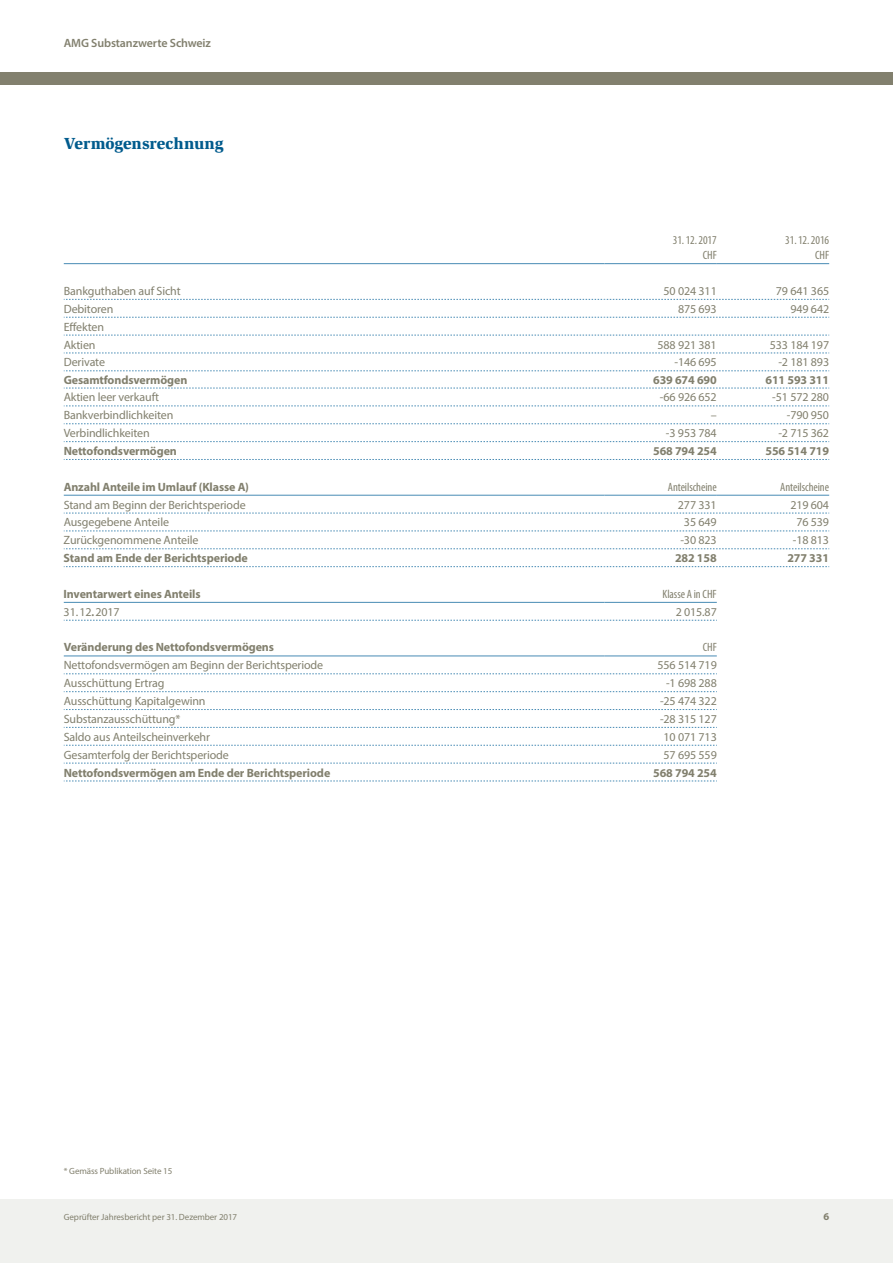
<style>
.page{position:relative;width:893px;height:1263px;background:#fff}
.page>*{position:absolute;margin:0;border:0;box-sizing:border-box;transform-origin:0 0}
.t1{font:900 16.5px "Slimbach";letter-spacing:-.005em;color:#005b8d}
.t2{font:12px/17.9px "Myriad Pro";letter-spacing:-.01em;color:#82806e}
.t3{font:700 12px "Myriad Pro";letter-spacing:-.01em;color:#82806e}
.t4{font:condensed 12px/15px "Myriad Pro";letter-spacing:-.005em;color:#82806e;text-align:right}
.t5{font:600 12px "Myriad Pro";letter-spacing:-.01em;color:#82806e}
.t6{font:700 10.5px "Myriad Pro";color:#82806e}
.t7{font:9px "Myriad Pro";letter-spacing:-.01em;color:#82806e}
.s1{font-weight:700;font-size:10.5px}
</style>
<div class="page">
<div style="left:0;top:1199px;width:893px;height:64px;background:#f0f1ee"></div>
<div style="left:0;top:72px;width:893px;height:13px;background:#82806e"></div>
<hr style="left:64px;top:263px;width:540px;height:1px;background:#488bb4">
<svg style="left:64px;top:335px;width:765px;height:1px"></svg>
<svg style="left:64px;top:353px;width:765px;height:1px"></svg>
<svg style="left:64px;top:513px;width:765px;height:1px"></svg>
<svg style="left:64px;top:531px;width:765px;height:1px"></svg>
<svg style="left:64px;top:673px;width:653px;height:1px"></svg>
<svg style="left:64px;top:691px;width:653px;height:1px"></svg>
<svg style="left:64px;top:709px;width:653px;height:1px"></svg>
<svg style="left:64px;top:727px;width:653px;height:1px"></svg>
<svg style="left:64px;top:745px;width:653px;height:1px"></svg>
<hr style="left:604px;top:263px;width:113px;height:1px;background:#488bb4">
<hr style="left:717px;top:263px;width:112px;height:1px;background:#488bb4">
<svg style="left:64px;top:406px;width:765px;height:1px"></svg>
<svg style="left:64px;top:299px;width:765px;height:1px"></svg>
<svg style="left:64px;top:317px;width:765px;height:1px"></svg>
<svg style="left:64px;top:566px;width:765px;height:1px"></svg>
<svg style="left:64px;top:548px;width:765px;height:1px"></svg>
<svg style="left:64px;top:371px;width:765px;height:1px"></svg>
<svg style="left:64px;top:388px;width:765px;height:1px"></svg>
<svg style="left:64px;top:423px;width:765px;height:1px"></svg>
<svg style="left:64px;top:441px;width:765px;height:1px"></svg>
<svg style="left:64px;top:459px;width:765px;height:1px"></svg>
<svg style="left:64px;top:763px;width:653px;height:1px"></svg>
<svg style="left:64px;top:781px;width:653px;height:1px"></svg>
<svg style="left:64px;top:620px;width:653px;height:1px"></svg>
<hr style="left:64px;top:495px;width:540px;height:1px;background:#488bb4">
<hr style="left:604px;top:495px;width:113px;height:1px;background:#488bb4">
<hr style="left:717px;top:495px;width:112px;height:1px;background:#488bb4">
<hr style="left:64px;top:602px;width:540px;height:1px;background:#488bb4">
<hr style="left:604px;top:602px;width:113px;height:1px;background:#488bb4">
<hr style="left:64px;top:656px;width:540px;height:1px;background:#488bb4">
<hr style="left:604px;top:656px;width:113px;height:1px;background:#488bb4">
<p class="t5" style="left:64px;top:36px;width:149px">AMG Substanzwerte Schweiz</p>
<h1 class="t1" style="left:64px;top:133px;width:161px">Vermögensrechnung</h1>
<p class="t4" style="left:673px;top:233px;width:45px">31.12.2017<br>CHF</p>
<p class="t4" style="left:785px;top:233px;width:45px">31.12.2016<br>CHF</p>
<p class="t2" style="left:64px;top:282px;width:118px">Bankguthaben auf Sicht</p>
<p class="t2" style="left:664px;top:282px;width:55px">50 024 311</p>
<p class="t2" style="left:776px;top:282px;width:55px">79 641 365</p>
<p class="t2" style="left:64px;top:300px;width:51px">Debitoren</p>
<p class="t2" style="left:678px;top:300px;width:40px">875 693</p>
<p class="t2" style="left:790px;top:300px;width:40px">949 642</p>
<p class="t2" style="left:64px;top:317px;width:42px">Effekten<br>Aktien</p>
<p class="t2" style="left:657px;top:335px;width:61px">588 921 381</p>
<p class="t2" style="left:770px;top:335px;width:61px">533 184 197</p>
<p class="t2" style="left:64px;top:353px;width:43px">Derivate</p>
<p class="t2" style="left:674px;top:353px;width:44px">-146 695</p>
<p class="t2" style="left:778px;top:353px;width:52px">-2 181 893</p>
<p class="t3" style="left:64px;top:372px;width:125px">Gesamtfondsvermögen</p>
<p class="t3" style="left:653px;top:372px;width:65px">639 674 690</p>
<p class="t3" style="left:765px;top:372px;width:65px">611 593 311</p>
<p class="t2" style="left:64px;top:388px;width:97px">Aktien leer verkauft</p>
<p class="t2" style="left:660px;top:388px;width:58px">-66 926 652</p>
<p class="t2" style="left:772px;top:388px;width:58px">-51 572 280</p>
<p class="t2" style="left:64px;top:406px;width:111px">Bankverbindlichkeiten</p>
<p class="t2" style="left:711px;top:406px;width:7px">–</p>
<p class="t2" style="left:787px;top:406px;width:44px">-790 950</p>
<p class="t2" style="left:64px;top:424px;width:88px">Verbindlichkeiten</p>
<p class="t2" style="left:666px;top:424px;width:52px">-3 953 784</p>
<p class="t2" style="left:778px;top:424px;width:52px">-2 715 362</p>
<p class="t3" style="left:64px;top:443px;width:115px">Nettofondsvermögen</p>
<p class="t3" style="left:653px;top:443px;width:65px">568 794 254</p>
<p class="t3" style="left:765px;top:443px;width:65px">556 514 719</p>
<p class="t3" style="left:64px;top:479px;width:187px">Anzahl Anteile im Umlauf (Klasse A)</p>
<p class="t4" style="left:668px;top:479px;width:50px">Anteilscheine</p>
<p class="t4" style="left:780px;top:479px;width:50px">Anteilscheine</p>
<p class="t2" style="left:64px;top:495px;width:184px">Stand am Beginn der Berichtsperiode</p>
<p class="t2" style="left:678px;top:495px;width:40px">277 331</p>
<p class="t2" style="left:790px;top:495px;width:40px">219 604</p>
<p class="t2" style="left:64px;top:513px;width:107px">Ausgegebene Anteile</p>
<p class="t2" style="left:684px;top:513px;width:34px">35 649</p>
<p class="t2" style="left:796px;top:513px;width:34px">76 539</p>
<p class="t2" style="left:64px;top:531px;width:136px">Zurückgenommene Anteile</p>
<p class="t2" style="left:680px;top:531px;width:38px">-30 823</p>
<p class="t2" style="left:793px;top:531px;width:38px">-18 813</p>
<p class="t3" style="left:64px;top:550px;width:186px">Stand am Ende der Berichtsperiode</p>
<p class="t3" style="left:675px;top:550px;width:43px">282 158</p>
<p class="t3" style="left:787px;top:550px;width:43px">277 331</p>
<p class="t3" style="left:64px;top:586px;width:139px">Inventarwert eines Anteils</p>
<p class="t4" style="left:662px;top:586px;width:56px">Klasse A in CHF</p>
<p class="t2" style="left:64px;top:603px;width:58px">31.12<span class="s1">.</span>2017</p>
<p class="t2" style="left:676px;top:603px;width:43px">2 015.87</p>
<p class="t3" style="left:64px;top:639px;width:212px">Veränderung des Nettofondsvermögens</p>
<p class="t4" style="left:703px;top:640px;width:16px">CHF</p>
<p class="t2" style="left:64px;top:656px;width:261px">Nettofondsvermögen am Beginn der Berichtsperiode</p>
<p class="t2" style="left:657px;top:656px;width:61px">556 514 719</p>
<p class="t2" style="left:64px;top:674px;width:102px">Ausschüttung Ertrag</p>
<p class="t2" style="left:666px;top:674px;width:52px">-1 698 288</p>
<p class="t2" style="left:64px;top:692px;width:143px">Ausschüttung Kapitalgewinn</p>
<p class="t2" style="left:660px;top:692px;width:58px">-25 474 322</p>
<p class="t2" style="left:64px;top:710px;width:118px">Substanzausschüttung*</p>
<p class="t2" style="left:660px;top:710px;width:58px">-28 315 127</p>
<p class="t2" style="left:64px;top:728px;width:148px">Saldo aus Anteilscheinverkehr</p>
<p class="t2" style="left:664px;top:728px;width:55px">10 071 713</p>
<p class="t2" style="left:64px;top:745px;width:167px">Gesamterfolg der Berichtsperiode</p>
<p class="t2" style="left:664px;top:745px;width:55px">57 695 559</p>
<p class="t3" style="left:64px;top:765px;width:268px">Nettofondsvermögen am Ende der Berichtsperiode</p>
<p class="t3" style="left:653px;top:765px;width:65px">568 794 254</p>
<p class="t7" style="left:64px;top:1165px;width:110px">* Gemäss Publikation Seite 15</p>
<p class="t7" style="left:64px;top:1212px;width:175px">Geprüfter Jahresbericht per 31. Dezember 2017</p>
<p class="t6" style="left:823px;top:1210px;width:7px">6</p>
</div>
